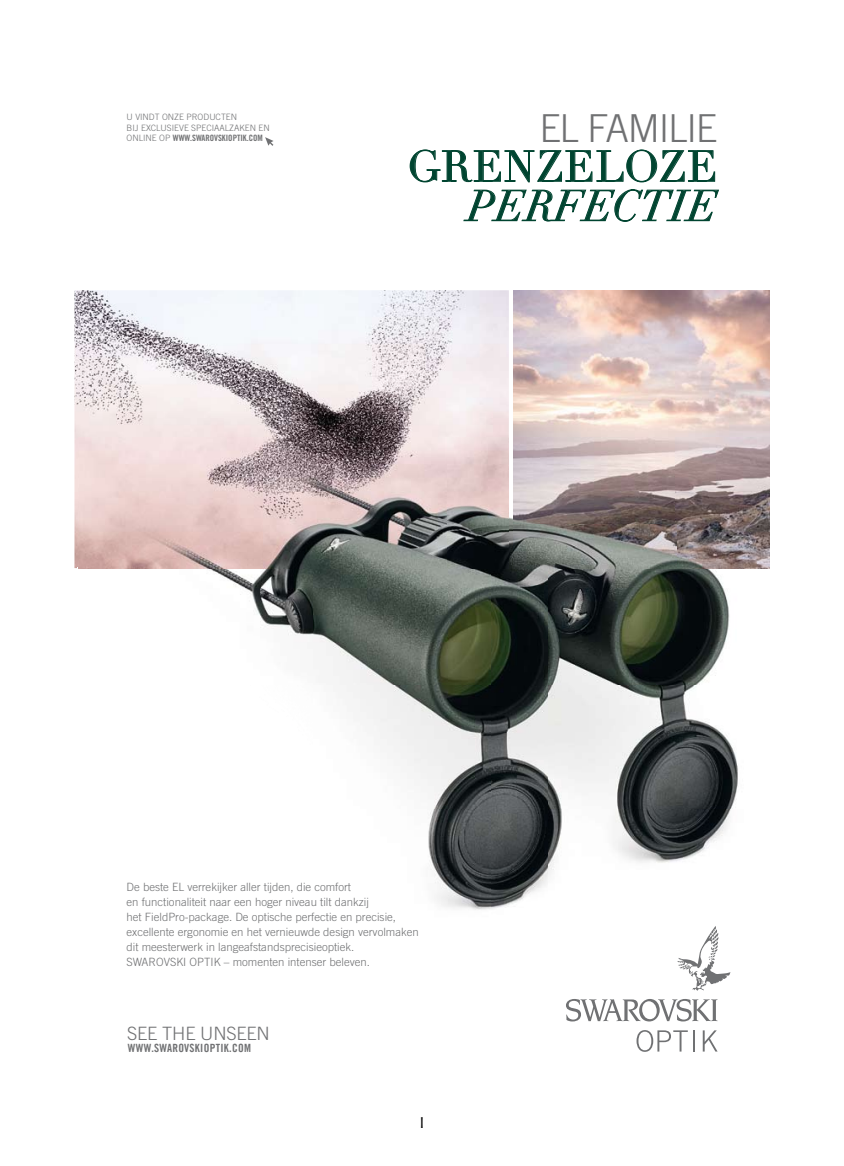
<style>
.page{position:relative;width:844px;height:1166px;background:#fff}
.page>*{position:absolute;margin:0;border:0;box-sizing:border-box;transform-origin:0 0}
.t1{font:42.88px/39.4px "Didot LT Std";letter-spacing:.02em;color:#004430;text-align:right}
.t2{font:300 38.5px "Trade Gothic LT Std";letter-spacing:-.03em;color:#707173}
.t3{font:300 18.38px "Trade Gothic LT Com";letter-spacing:-.01em;color:#707173}
.Normaal{font:15.75px "Optima";color:#000}
.t4{font:300 11.38px/14.9px "Trade Gothic LT Com";color:#707173}
.t5{font:11.38px "Trade Gothic LT Com Bd Cn 20";letter-spacing:.025em;color:#707173}
.t6{font:300 8.75px/10.2px "Trade Gothic LT Std";color:#707173}
.s1{font-family:"Trade Gothic LT Std Bd Cn 20";font-weight:400}
.s2{font-style:italic}
</style>
<div class="page">
<img style="left:513px;top:290px;width:256px;height:278px">
<img style="left:74px;top:290px;width:434px;height:278px">
<img style="left:78px;top:568px;width:412px;height:342px">
<img style="left:78px;top:438px;width:412px;height:130px">
<img style="left:490px;top:438px;width:59px;height:471px">
<img style="left:549px;top:568px;width:220px;height:307px">
<svg style="left:677px;top:926px;width:53px;height:65px"></svg>
<svg style="left:566px;top:999px;width:151px;height:22px"></svg>
<svg style="left:636px;top:1030px;width:51px;height:22px"></svg>
<hr style="left:692px;top:1030px;width:2px;height:21px;background:#707173">
<svg style="left:702px;top:1030px;width:15px;height:21px"></svg>
<svg style="left:410px;top:150px;width:304px;height:32px"></svg>
<svg style="left:463px;top:189px;width:255px;height:32px"></svg>
<svg style="left:265px;top:137px;width:8px;height:9px"></svg>
<p class="t6" style="left:126px;top:112px;width:144px">U VINDT ONZE PRODUCTEN<br>BIJ EXCLUSIEVE SPECIAALZAKEN EN<br>ONLINE OP <span class="s1">WWW.SWAROVSKIOPTIK.COM</span></p>
<p class="t2" style="left:539px;top:105px;width:179px">EL FAMILIE</p>
<p class="t1" style="left:407px;top:148px;width:312px">GRENZELOZE<br><span class="s2">PERFECTIE</span></p>
<p class="t4" style="left:126px;top:880px;width:293px">De beste EL verrekijker aller tijden, die comfort<br>en functionaliteit naar een hoger niveau tilt dankzij<br>het FieldPro-package. De optische perfectie en precisie, excellente ergonomie en het vernieuwde design vervolmaken dit meesterwerk in langeafstandsprecisieoptiek.<br>SWAROVSKI OPTIK – momenten intenser beleven.</p>
<p class="t3" style="left:127px;top:1022px;width:144px">SEE THE UNSEEN</p>
<p class="t5" style="left:128px;top:1041px;width:124px">WWW.SWAROVSKIOPTIK.COM</p>
<p class="Normaal" style="left:419px;top:1114px;width:6px">I</p>
</div>
